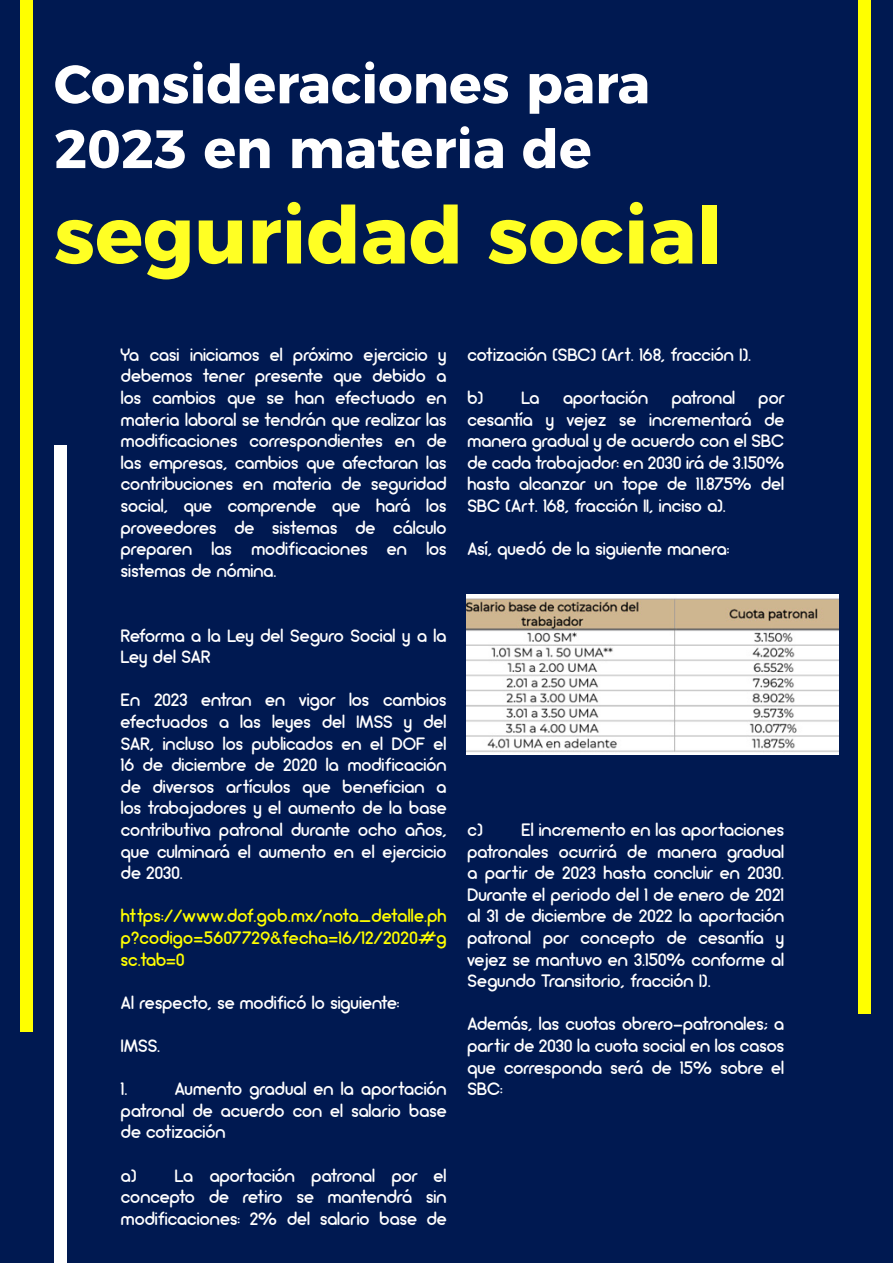
<style>
.page{position:relative;width:893px;height:1263px;background:#001951}
.page>*{position:absolute;margin:0;border:0;box-sizing:border-box;transform-origin:0 0}
.t1{font:700 79.5px "Montserrat";color:#ffff24}
.t2{font:700 54px "Montserrat";color:#fff}
.t3{font:18px/21.6px "Arciform";letter-spacing:.005em;color:#fff;text-align:justify}
.t4{font:18px/21.6px "Arciform";letter-spacing:.015em;color:#ff0;text-align:justify}
</style>
<div class="page">
<div style="left:20px;top:0;width:12px;height:1031px;background:#ff0"></div>
<div style="left:54px;top:445px;width:12px;height:818px;background:#fff"></div>
<img style="left:466px;top:594px;width:373px;height:160px">
<div style="left:859px;top:0;width:12px;height:1013px;background:#ff0"></div>
<p class="t2" style="left:54px;top:40px;width:598px">Consideraciones para</p>
<p class="t2" style="left:54px;top:105px;width:539px">2023 en materia de</p>
<p class="t1" style="left:54px;top:170px;width:670px">seguridad social</p>
<p class="t3" style="left:121px;top:343px;width:327px">Ya casi iniciamos el próximo ejercicio y debemos tener presente que debido a los cambios que se han efectuado en materia laboral se tendrán que realizar las modificaciones correspondientes en de las empresas, cambios que afectaran las contribuciones en materia de seguridad social, que comprende que hará los proveedores de sistemas de cálculo preparen las modificaciones en los sistemas de nómina.</p>
<p class="t3" style="left:121px;top:624px;width:327px">Reforma a la Ley del Seguro Social y a la<br>Ley del SAR</p>
<p class="t3" style="left:121px;top:689px;width:327px">En 2023 entran en vigor los cambios efectuados a las leyes del IMSS y del SAR, incluso los publicados en el DOF el 16 de diciembre de 2020 la modificación de diversos artículos que benefician a los trabajadores y el aumento de la base contributiva patronal durante ocho años, que culminará el aumento en el ejercicio de 2030.</p>
<p class="t4" style="left:121px;top:905px;width:327px">https://www.dof.gob.mx/nota_detalle.ph p?codigo=5607729&amp;fecha=16/12/2020#g sc.tab=0</p>
<p class="t3" style="left:121px;top:991px;width:280px">Al respecto, se modificó lo siguiente:</p>
<p class="t3" style="left:121px;top:1035px;width:41px">IMSS.</p>
<p class="t3" style="left:121px;top:1078px;width:8px">1.</p>
<p class="t3" style="left:121px;top:1078px;width:327px;text-indent:54px">Aumento gradual en la aportación patronal de acuerdo con el salario base de cotización</p>
<p class="t3" style="left:121px;top:1164px;width:327px">a) La aportación patronal por el concepto de retiro se mantendrá sin modificaciones: 2% del salario base de</p>
<p class="t3" style="left:467px;top:343px;width:285px">cotización (SBC) (Art. 168, fracción I).</p>
<p class="t3" style="left:467px;top:387px;width:74px">b) La</p>
<p class="t3" style="left:563px;top:387px;width:87px">aportación</p>
<p class="t3" style="left:672px;top:387px;width:65px">patronal</p>
<p class="t3" style="left:467px;top:387px;width:318px;text-indent:291px">por cesantía y vejez se incrementará de manera gradual y de acuerdo con el SBC de cada trabajador: en 2030 irá de 3.150% hasta alcanzar un tope de 11.875% del SBC (Art. 168, fracción II, inciso a).</p>
<p class="t3" style="left:467px;top:538px;width:263px">Así, quedó de la siguiente manera:</p>
<p class="t3" style="left:467px;top:819px;width:318px">c) El incremento en las aportaciones patronales ocurrirá de manera gradual a partir de 2023 hasta concluir en 2030.<br>Durante el periodo del 1 de enero de 2021 al 31 de diciembre de 2022 la aportación patronal por concepto de cesantía y vejez se mantuvo en 3.150% conforme al Segundo Transitorio, fracción I).</p>
<p class="t3" style="left:467px;top:1013px;width:318px">Además, las cuotas obrero-patronales; a partir de 2030 la cuota social en los casos que corresponda será de 15% sobre el SBC:</p>
</div>
